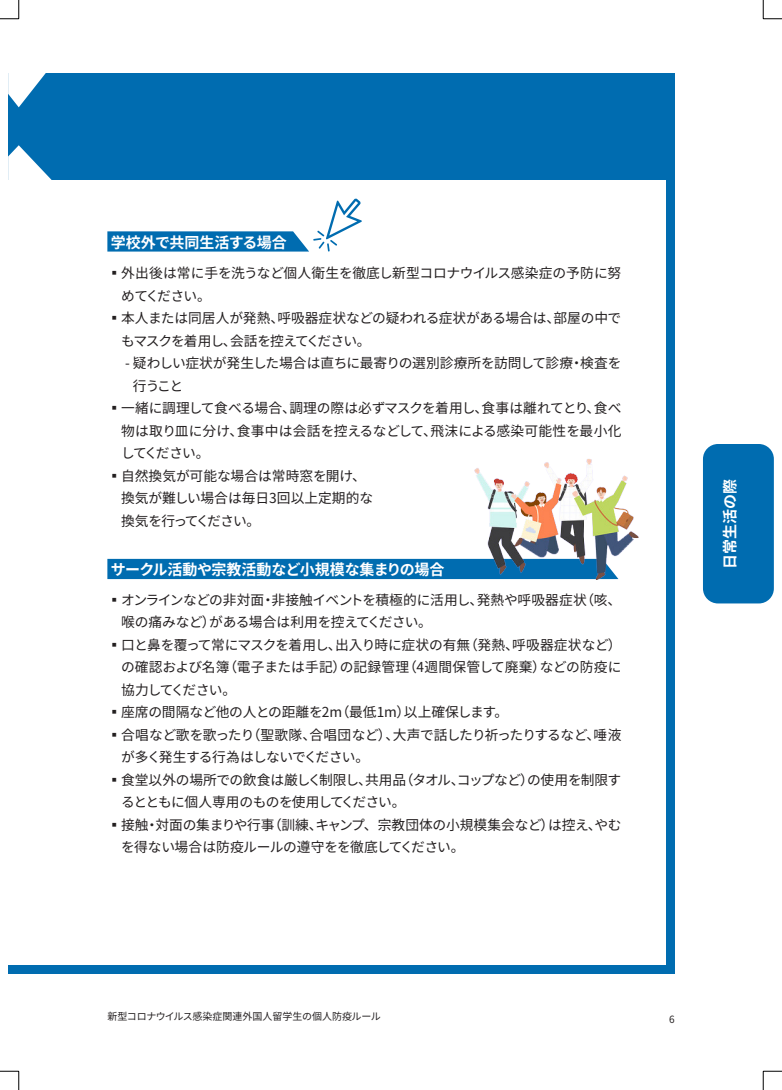
<style>
.page{position:relative;width:782px;height:1090px;background:#fff}
.page>*{position:absolute;margin:0;border:0;box-sizing:border-box;transform-origin:0 0}
.t1{font:700 15px "Noto Sans CJ Kjp";letter-spacing:-.005em;color:#fff}
.t2{font:13.75px/22.5px "Noto Sans CJ Kjp";letter-spacing:-.015em;color:#231f20}
.t3{font:13.75px/22.5px "Noto Sans CJ Kjp";letter-spacing:-.035em;color:#231f20}
.t4{font:10px "Noto Sans CJ Kjp";color:#231f20}
</style>
<div class="page">
<div style="left:665px;top:180px;width:9px;height:794px;background:#006cb0"></div>
<div style="left:8px;top:965px;width:657px;height:9px;background:#006cb0"></div>
<div style="left:8px;top:74px;width:666px;height:106px;background:#006cb0"></div>
<svg style="left:8px;top:73px;width:43px;height:34px"></svg>
<svg style="left:8px;top:145px;width:43px;height:35px"></svg>
<div style="left:107px;top:559px;width:368px;height:20px;background:#006cb0"></div>
<svg style="left:107px;top:198px;width:255px;height:54px"></svg>
<img style="left:475px;top:459px;width:163px;height:120px">
<div style="left:703px;top:444px;width:70px;height:159px;background:#006cb0;border-radius:15px"></div>
<svg style="left:0;top:0;width:19px;height:19px"></svg>
<svg style="left:0;top:1071px;width:19px;height:19px"></svg>
<svg style="left:763px;top:0;width:19px;height:19px"></svg>
<svg style="left:763px;top:1071px;width:19px;height:19px"></svg>
<p class="t1" style="left:111px;top:234px;width:177px">学校外で共同生活する場合</p>
<p class="t2" style="left:121px;top:262px;width:501px;text-indent:-14px">▪外出後は常に手を洗うなど個人衛生を徹底し新型コロナウイルス感染症の予防に努めてください。</p>
<p class="t2" style="left:121px;top:307px;width:501px;text-indent:-14px">▪本人または同居人が発熱、呼吸器症状などの疑われる症状がある場合は、部屋の中でもマスクを着用し、会話を控えてください。</p>
<p class="t2" style="left:133px;top:352px;width:490px;text-indent:-8px">- 疑わしい症状が発生した場合は直ちに最寄りの選別診療所を訪問して診療・検査を行うこと</p>
<p class="t2" style="left:121px;top:397px;width:502px;text-align:justify;text-indent:-14px">▪一緒に調理して食べる場合、調理の際は必ずマスクを着用し、食事は離れてとり、食べ物は取り皿に分け、食事中は会話を控えるなどして、飛沫による感染可能性を最小化してください。</p>
<p class="t2" style="left:121px;top:465px;width:253px;text-indent:-14px">▪自然換気が可能な場合は常時窓を開け、換気が難しい場合は毎日3回以上定期的な換気を行ってください。</p>
<p class="t1" style="left:111px;top:561px;width:335px">サークル活動や宗教活動など小規模な集まりの場合</p>
<p class="t2" style="left:121px;top:589px;width:501px;text-indent:-14px">▪オンラインなどの非対面・非接触イベントを積極的に活用し、発熱や呼吸器症状（咳、喉の痛みなど）がある場合は利用を控えてください。</p>
<p class="t2" style="left:121px;top:634px;width:502px;text-align:justify;text-indent:-14px">▪口と鼻を覆って常にマスクを着用し、出入り時に症状の有無（発熱、呼吸器症状など）の確認および名簿（電子または手記）の記録管理（4週間保管して廃棄）などの防疫に協力してください。</p>
<p class="t2" style="left:107px;top:701px;width:402px">▪座席の間隔など他の人との距離を2m（最低1m）以上確保します。</p>
<p class="t3" style="left:121px;top:724px;width:502px;text-indent:-14px">▪合唱など歌を歌ったり（聖歌隊、合唱団など）、大声で話したり祈ったりするなど、唾液が多く発生する行為はしないでください。</p>
<p class="t2" style="left:121px;top:769px;width:502px;text-indent:-14px">▪食堂以外の場所での飲食は厳しく制限し、共用品（タオル、コップなど）の使用を制限するとともに個人専用のものを使用してください。</p>
<p class="t2" style="left:121px;top:814px;width:502px;text-indent:-14px">▪接触・対面の集まりや行事（訓練、キャンプ、宗教団体の小規模集会など）は控え、やむを得ない場合は防疫ルールの遵守をを徹底してください。</p>
<p class="t1" style="left:721px;top:569px;width:91px;rotate:-90deg">日常生活の際</p>
<p class="t4" style="left:107px;top:1011px;width:275px">新型コロナウイルス感染症関連外国人留学生の個人防疫ルール</p>
<p class="t4" style="left:669px;top:1013px;width:7px">6</p>
</div>
